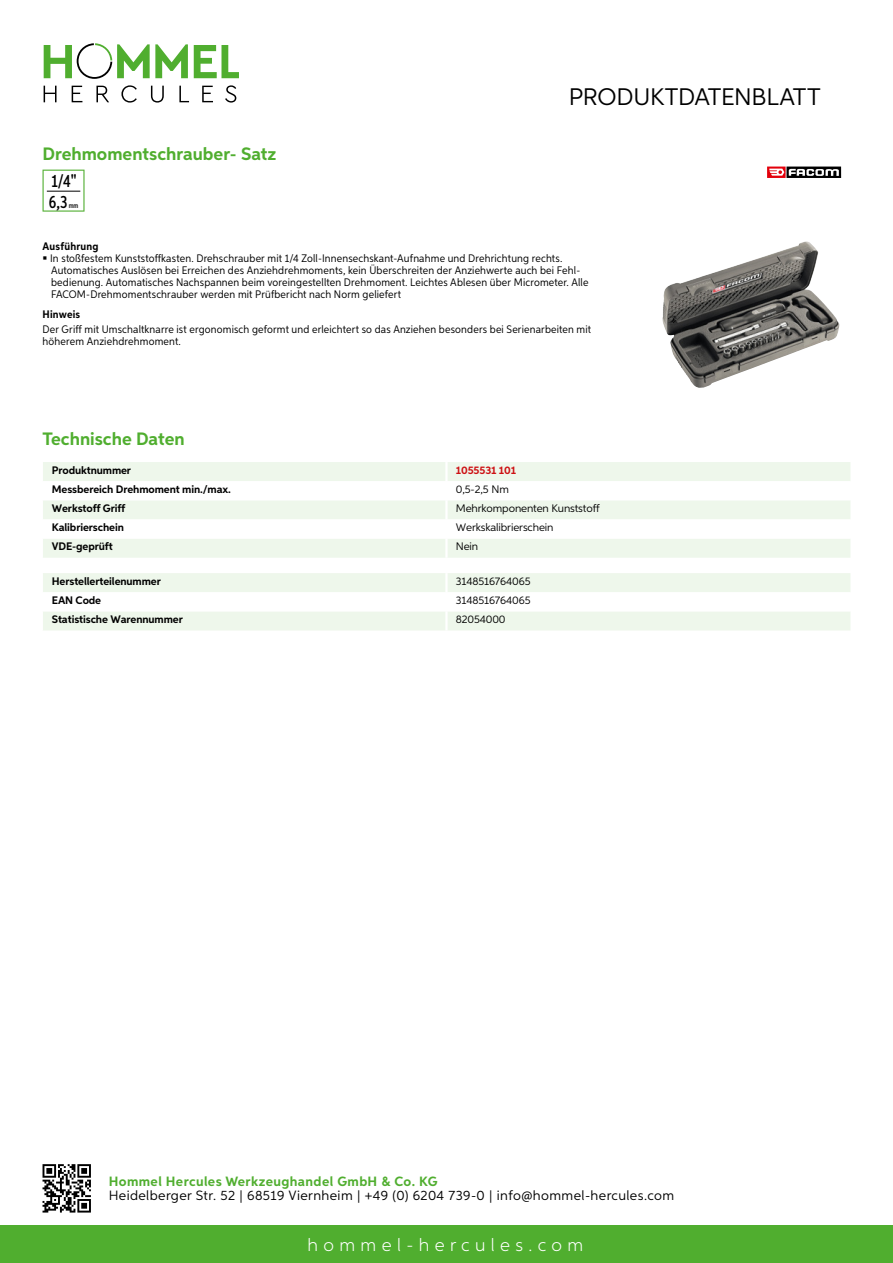
<style>
.page{position:relative;width:893px;height:1263px;background:#fff}
.page>*{position:absolute;margin:0;border:0;box-sizing:border-box;transform-origin:0 0}
.t1{font:24px "Aspira";letter-spacing:-.01em;color:#000}
.t2{font:700 18px "Aspira";color:#50ae2f}
.t3{font:300 18px "Aspira";letter-spacing:.3em;color:#fff}
.t4{font:500 17.85px/20.4px "Aspira XX Nar";color:#000}
.t5{font:13.5px "Aspira";letter-spacing:.03em;color:#000}
.t6{font:700 13.5px "Aspira";letter-spacing:.03em;color:#50ae2f}
.t7{font:10.95px/12px "Aspira Nar";letter-spacing:.015em;color:#000}
.t8{font:700 10.95px "Aspira";letter-spacing:-.01em;color:#000}
.t9{font:10.95px "Aspira";letter-spacing:-.01em;color:#000}
.t10{font:700 10.95px "Aspira Nar";letter-spacing:.02em;color:#000}
.t11{font:700 10.95px "Aspira";letter-spacing:-.01em;color:#cd1013}
.t12{font:500 7.35px "Aspira XX Nar";color:#000}
</style>
<div class="page">
<div style="left:0;top:1226px;width:893px;height:37px;background:#50ae2f"></div>
<svg style="left:43px;top:1164px;width:48px;height:48px"></svg>
<svg style="left:194px;top:45px;width:45px;height:33px"></svg>
<svg style="left:44px;top:43px;width:144px;height:36px"></svg>
<svg style="left:44px;top:86px;width:13px;height:16px"></svg>
<svg style="left:72px;top:86px;width:10px;height:16px"></svg>
<svg style="left:96px;top:86px;width:13px;height:16px"></svg>
<svg style="left:121px;top:85px;width:16px;height:18px"></svg>
<svg style="left:151px;top:86px;width:13px;height:17px"></svg>
<svg style="left:179px;top:86px;width:10px;height:16px"></svg>
<svg style="left:202px;top:86px;width:11px;height:16px"></svg>
<svg style="left:225px;top:85px;width:11px;height:18px"></svg>
<div style="left:43px;top:462px;width:807px;height:96px;background:#eef7eb"></div>
<svg style="left:43px;top:481px;width:807px;height:58px"></svg>
<hr style="left:445px;top:462px;width:3px;height:19px;background:#fff">
<hr style="left:445px;top:481px;width:3px;height:19px;background:#fff">
<hr style="left:445px;top:500px;width:3px;height:19px;background:#fff">
<hr style="left:445px;top:519px;width:3px;height:20px;background:#fff">
<hr style="left:445px;top:539px;width:3px;height:19px;background:#fff">
<svg style="left:43px;top:573px;width:807px;height:57px"></svg>
<hr style="left:445px;top:611px;width:3px;height:19px;background:#fff">
<svg style="left:43px;top:170px;width:42px;height:42px"></svg>
<hr style="left:47px;top:191px;width:33px;height:1px;background:#000">
<img style="left:662px;top:241px;width:178px;height:147px">
<svg style="left:767px;top:166px;width:75px;height:12px"></svg>
<svg style="left:767px;top:167px;width:74px;height:11px"></svg>
<h2 class="t2" style="left:43px;top:142px;width:235px">Drehmomentschrauber- Satz</h2>
<h3 class="t4" style="left:49px;top:171px;width:29px">1/4"<br>6,3</h3>
<p class="t12" style="left:69px;top:201px;width:11px">mm</p>
<h1 class="t1" style="left:569px;top:82px;width:253px">Produktdatenblatt</h1>
<p class="t10" style="left:43px;top:239px;width:58px">Ausführung</p>
<p class="t7" style="left:50px;top:252px;width:540px">In stoßfestem Kunststoffkasten. Drehschrauber mit 1/4 Zoll-Innensechskant-Aufnahme und Drehrichtung rechts.<br>Automatisches Auslösen bei Erreichen des Anziehdrehmoments, kein Überschreiten der Anziehwerte auch bei Fehl&shy;bedienung. Automatisches Nachspannen beim voreingestellten Drehmoment. Leichtes Ablesen über Micrometer. Alle FACOM-Drehmomentschrauber werden mit Prüfbericht nach Norm geliefert</p>
<p class="t10" style="left:43px;top:307px;width:39px">Hinweis</p>
<p class="t7" style="left:43px;top:323px;width:550px">Der Griff mit Umschaltknarre ist ergonomisch geformt und erleichtert so das Anziehen besonders bei Serienarbeiten mit höherem Anziehdrehmoment.</p>
<h2 class="t2" style="left:43px;top:428px;width:144px">Technische Daten</h2>
<p class="t8" style="left:52px;top:463px;width:81px">Produktnummer</p>
<p class="t11" style="left:456px;top:463px;width:62px">1055531 101</p>
<p class="t8" style="left:52px;top:483px;width:181px">Messbereich Drehmoment min./max.</p>
<p class="t9" style="left:456px;top:483px;width:55px">0,5-2,5 N m</p>
<p class="t8" style="left:52px;top:502px;width:75px">Werkstoff Griff</p>
<p class="t9" style="left:456px;top:502px;width:145px">Mehrkomponenten Kunststoff</p>
<p class="t8" style="left:52px;top:521px;width:74px">Kalibrierschein</p>
<p class="t9" style="left:456px;top:521px;width:99px">Werkskalibrierschein</p>
<p class="t8" style="left:52px;top:540px;width:63px">VDE-geprüft</p>
<p class="t9" style="left:456px;top:540px;width:24px">Nein</p>
<p class="t8" style="left:52px;top:574px;width:111px">Herstellerteilenummer</p>
<p class="t9" style="left:456px;top:575px;width:76px">3148516764065</p>
<p class="t8" style="left:52px;top:594px;width:51px">EAN Code</p>
<p class="t9" style="left:456px;top:594px;width:76px">3148516764065</p>
<p class="t8" style="left:52px;top:613px;width:132px">Statistische Warennummer</p>
<p class="t9" style="left:456px;top:613px;width:51px">82054000</p>
<p class="t6" style="left:109px;top:1172px;width:330px">Hommel Hercules Werkzeughandel GmbH &amp; Co. KG</p>
<p class="t5" style="left:109px;top:1187px;width:567px">Heidelberger Str. 52 | 68519 Viernheim | +49 (0) 6204 739-0 | info@hommel-hercules.com</p>
<h2 class="t3" style="left:307px;top:1234px;width:277px">hommel-hercules.com</h2>
</div>
